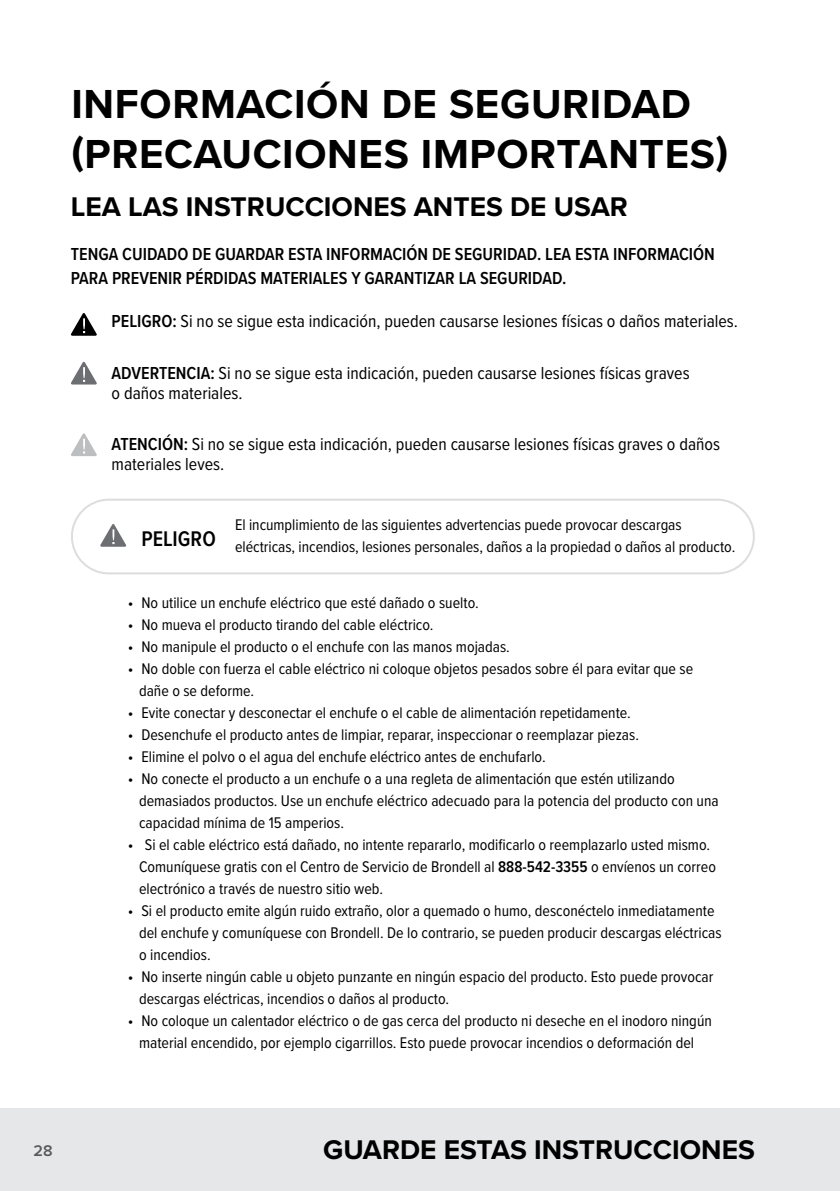
<style>
.page{position:relative;width:840px;height:1191px;background:#fff}
.page>*{position:absolute;margin:0;border:0;box-sizing:border-box;transform-origin:0 0}
.t1{font:700 42px/50.4px "Proxima Nova";letter-spacing:.015em;color:#000}
.t2{font:700 28px "Proxima Nova";color:#000}
.t3{font:600 22px "Proxima Nova Cond";color:#000}
.t4{font:18px/20px "Proxima Nova Cond";color:#000}
.t5{font:600 18px/24px "Proxima Nova Cond";color:#000}
.t6{font:16px/22px "Proxima Nova Cond";color:#000}
.t7{font:600 16px "Proxima Nova";color:#58595b}
.s1{font-weight:600}
</style>
<div class="page">
<div style="left:0;top:0;width:839px;height:1191px;background:#e6e7e8"></div>
<hr style="left:839px;top:0;width:1px;height:1191px;background:#e6e7e8">
<div style="left:0;top:0;width:839px;height:1107px;background:#fff"></div>
<svg style="left:71px;top:313px;width:26px;height:23px"></svg>
<svg style="left:71px;top:433px;width:26px;height:23px"></svg>
<svg style="left:71px;top:362px;width:26px;height:22px"></svg>
<svg style="left:100px;top:524px;width:26px;height:23px"></svg>
<div style="left:71px;top:498px;width:683px;height:76px;border:2px solid #dcddde;border-radius:37px"></div>
<h1 class="t1" style="left:71px;top:78px;width:657px">INFORMACIÓN DE SEGURIDAD (PRECAUCIONES IMPORTANTES)</h1>
<h2 class="t2" style="left:71px;top:186px;width:558px">LEA LAS INSTRUCCIONES ANTES DE USAR</h2>
<p class="t5" style="left:71px;top:242px;width:645px">TENGA CUIDADO DE GUARDAR ESTA INFORMACIÓN DE SEGURIDAD. LEA ESTA INFORMACIÓN<br>PARA PREVENIR PÉRDIDAS MATERIALES Y GARANTIZAR LA SEGURIDAD.</p>
<p class="t4" style="left:111px;top:310px;width:627px"><span class="s1">PELIGRO:</span> Si no se sigue esta indicación, pueden causarse lesiones físicas o daños materiales.</p>
<p class="t4" style="left:111px;top:362px;width:579px"><span class="s1">ADVERTENCIA:</span> Si no se sigue esta indicación, pueden causarse lesiones físicas graves o daños materiales.</p>
<p class="t4" style="left:111px;top:433px;width:609px"><span class="s1">ATENCIÓN:</span> Si no se sigue esta indicación, pueden causarse lesiones físicas graves o daños materiales leves.</p>
<h3 class="t3" style="left:141px;top:522px;width:76px">PELIGRO</h3>
<p class="t6" style="left:235px;top:512px;width:501px">El incumplimiento de las siguientes advertencias puede provocar descargas eléctricas, incendios, lesiones personales, daños a la propiedad o daños al producto.</p>
<p class="t6" style="left:128px;top:591px;width:352px">• No utilice un enchufe eléctrico que esté dañado o suelto.</p>
<p class="t6" style="left:128px;top:613px;width:307px">• No mueva el producto tirando del cable eléctrico.</p>
<p class="t6" style="left:128px;top:635px;width:383px">• No manipule el producto o el enchufe con las manos mojadas.</p>
<p class="t6" style="left:139px;top:657px;width:555px;text-indent:-11px">• No doble con fuerza el cable eléctrico ni coloque objetos pesados sobre él para evitar que se dañe o se deforme.</p>
<p class="t6" style="left:128px;top:701px;width:504px">• Evite conectar y desconectar el enchufe o el cable de alimentación repetidamente.</p>
<p class="t6" style="left:128px;top:723px;width:512px">• Desenchufe el producto antes de limpiar, reparar, inspeccionar o reemplazar piezas.</p>
<p class="t6" style="left:128px;top:745px;width:419px">• Elimine el polvo o el agua del enchufe eléctrico antes de enchufarlo.</p>
<p class="t6" style="left:139px;top:767px;width:581px;text-indent:-11px">• No conecte el producto a un enchufe o a una regleta de alimentación que estén utilizando demasiados productos. Use un enchufe eléctrico adecuado para la potencia del producto con una capacidad mínima de 15 amperios.</p>
<p class="t6" style="left:139px;top:833px;width:578px;text-indent:-11px">• Si el cable eléctrico está dañado, no intente repararlo, modificarlo o reemplazarlo usted mismo.<br>Comuníquese gratis con el Centro de Servicio de Brondell al <span class="s1">888-542-3355</span> o envíenos un correo electrónico a través de nuestro sitio web.</p>
<p class="t6" style="left:139px;top:899px;width:583px;text-indent:-11px">• Si el producto emite algún ruido extraño, olor a quemado o humo, desconéctelo inmediatamente del enchufe y comuníquese con Brondell. De lo contrario, se pueden producir descargas eléctricas o incendios.</p>
<p class="t6" style="left:139px;top:965px;width:575px;text-indent:-11px">• No inserte ningún cable u objeto punzante en ningún espacio del producto. Esto puede provocar descargas eléctricas, incendios o daños al producto.</p>
<p class="t6" style="left:128px;top:1009px;width:585px;text-align:center">• No coloque un calentador eléctrico o de gas cerca del producto ni deseche en el inodoro ningún material encendido, por ejemplo cigarrillos. Esto puede provocar incendios o deformación del</p>
<p class="t7" style="left:34px;top:1139px;width:21px">28</p>
<h2 class="t2" style="left:323px;top:1129px;width:433px">GUARDE ESTAS INSTRUCCIONES</h2>
</div>
